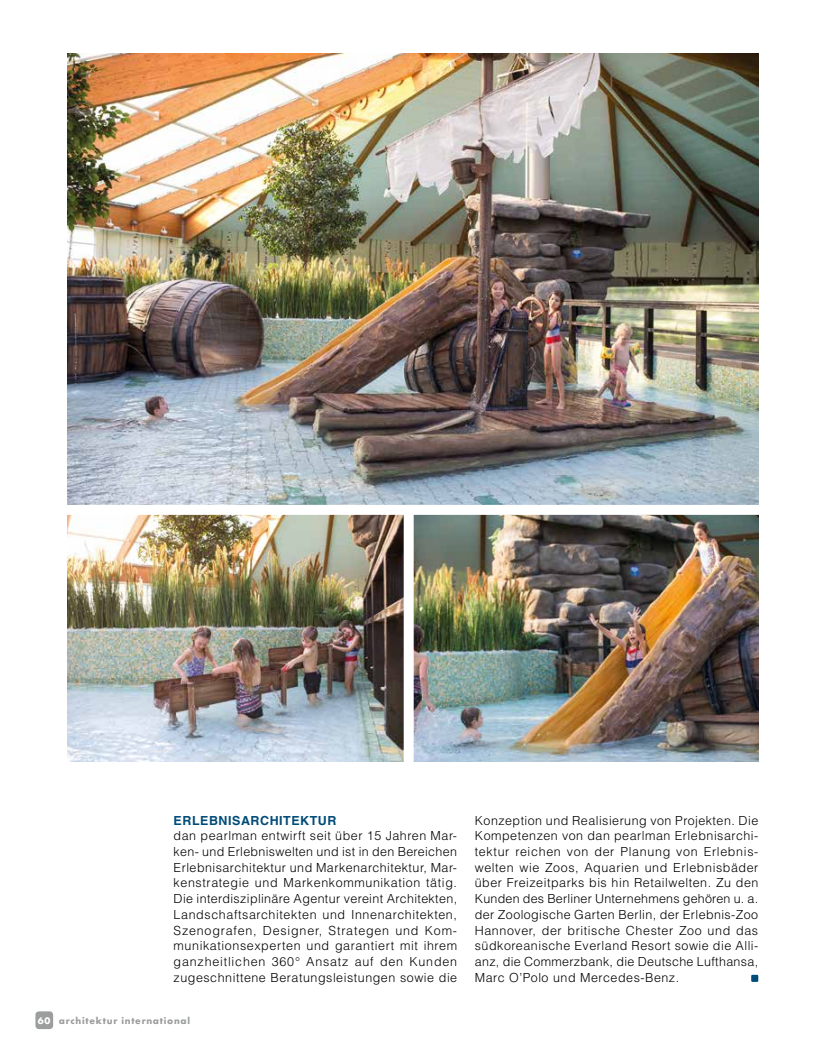
<style>
.page{position:relative;width:815px;height:1053px;background:#fff}
.page>*{position:absolute;margin:0;border:0;box-sizing:border-box;transform-origin:0 0}
.t1{font:300 12.5px/15.8px "Helvetica LT Std";letter-spacing:.04em;color:#000;text-align:justify}
.t2{font:700 12.5px "Helvetica LT Com";letter-spacing:.04em;color:#004c78}
.t3{font:700 8.75px "Futura";letter-spacing:.085em;color:#9c9d9d}
.s1{color:#fff}
</style>
<div class="page">
<div style="left:35px;top:1011px;width:18px;height:17px;background:#9c9d9d;border-radius:4px"></div>
<img style="left:67px;top:54px;width:691px;height:707px">
<div style="left:404px;top:510px;width:10px;height:261px;background:#fff"></div>
<div style="left:56px;top:505px;width:716px;height:10px;background:#fff"></div>
<div style="left:751px;top:974px;width:7px;height:7px;background:#004c78"></div>
<p class="t2" style="left:174px;top:812px;width:164px">ERLEBNISARCHITEKTUR</p>
<p class="t1" style="left:174px;top:827px;width:285px">dan pearlman entwirft seit über 15 Jahren Mar&shy;ken- und Erlebniswelten und ist in den Bereichen Erlebnisarchitektur und Markenarchitektur, Mar&shy;kenstrategie und Markenkommunikation tätig.<br>Die interdisziplinäre Agentur vereint Architekten, Landschaftsarchitekten und Innenarchitekten, Szenografen, Designer, Strategen und Kom&shy;munikationsexperten und garantiert mit ihrem ganzheitlichen 360° Ansatz auf den Kunden zugeschnittene Beratungsleistungen sowie die</p>
<p class="t3" style="left:38px;top:1014px;width:154px"><span class="s1">60</span> architektur international</p>
<p class="t1" style="left:475px;top:812px;width:285px">Konzeption und Realisierung von Projekten. Die Kompetenzen von dan pearlman Erlebnisarchi&shy;tektur reichen von der Planung von Erlebnis&shy;welten wie Zoos, Aquarien und Erlebnisbäder über Freizeitparks bis hin Retailwelten. Zu den Kunden des Berliner Unternehmens gehören u. a. der Zoologische Garten Berlin, der Erlebnis-Zoo Hannover, der britische Chester Zoo und das südkoreanische Everland Resort sowie die Alli&shy;anz, die Commerzbank, die Deutsche Lufthansa, Marc O’Polo und Mercedes-Benz.</p>
</div>
